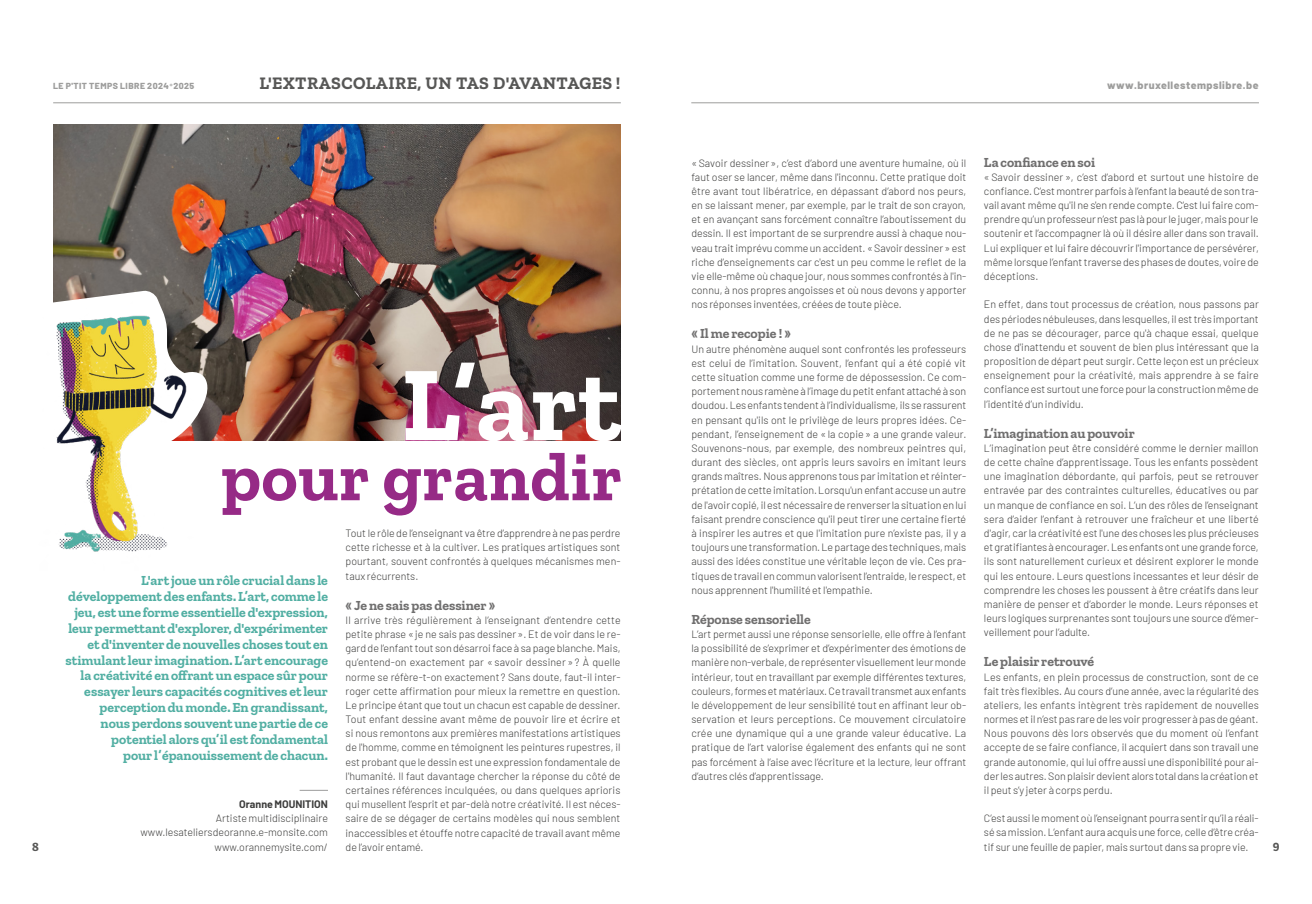
<style>
.page{position:relative;width:1312px;height:904px;background:#fff}
.page>*{position:absolute;margin:0;border:0;box-sizing:border-box;transform-origin:0 0}
.t1{font:700 106.25px "Zilla Slab";color:#fff}
.t2{font:700 68.75px "Zilla Slab";letter-spacing:.01em;color:#962a86}
.t3{font:700 17.5px "Zilla Slab";letter-spacing:.025em;color:#575756}
.t4{font:700 13.75px/15.9px "Zilla Slab";letter-spacing:-.005em;color:#52afa3;text-align:right}
.t5{font:700 13.75px "Zilla Slab";color:#706f6f}
.t6{font:700 12.5px "Zilla Slab";color:#575756}
.t7{font:300 10.62px/14.1px "Barlow";color:#3c3c3b;text-align:justify}
.t8{font:800 10.62px "Barlow";letter-spacing:.05em;color:#9d9d9c}
.t9{font:700 10.62px "Barlow";color:#3c3c3b}
.t10{font:800 8.75px "Barlow";letter-spacing:.05em;color:#9d9d9c}
.s1{font-weight:400}
</style>
<div class="page">
<hr style="left:53px;top:102px;width:567px;height:1px;background:#9d9d9c">
<hr style="left:691px;top:102px;width:567px;height:1px;background:#9d9d9c">
<img style="left:53px;top:124px;width:567px;height:316px">
<svg style="left:299px;top:790px;width:29px;height:1px"></svg>
<svg style="left:53px;top:290px;width:157px;height:11px"></svg>
<img style="left:53px;top:301px;width:203px;height:251px">
<p class="t10" style="left:53px;top:79px;width:143px">LE P'TIT TEMPS LIBRE 2024<span class="s1">*</span>2025</p>
<h3 class="t3" style="left:259px;top:73px;width:362px">L'EXTRASCOLAIRE, UN TAS D'AVANTAGES !</h3>
<p class="t8" style="left:1106px;top:77px;width:153px">www.bruxellestempslibre.be</p>
<p class="t5" style="left:983px;top:154px;width:113px">La confiance en soi</p>
<p class="t7" style="left:983px;top:169px;width:276px">«Savoir dessiner », c’est d’abord et surtout une histoire de confiance. C’est montrer parfois à l’enfant la beauté de son tra&shy;vail avant même qu'il ne s'en rende compte. C’est lui faire com&shy;prendre qu’un professeur n’est pas là pour le juger, mais pour le soutenir et l’accompagner là où il désire aller dans son travail.<br>Lui expliquer et lui faire découvrir l'importance de persévérer, même lorsque l’enfant traverse des phases de doutes, voire de déceptions.</p>
<p class="t7" style="left:983px;top:297px;width:276px">En effet, dans tout processus de création, nous passons par des périodes nébuleuses, dans lesquelles, il est très important de ne pas se décourager, parce qu'à chaque essai, quelque chose d'inattendu et souvent de bien plus intéressant que la proposition de départ peut surgir. Cette leçon est un précieux enseignement pour la créativité, mais apprendre à se faire confiance est surtout une force pour la construction même de l’identité d’un individu.</p>
<p class="t5" style="left:983px;top:425px;width:152px">L’imagination au pouvoir</p>
<p class="t7" style="left:983px;top:440px;width:276px">L’imagination peut être considéré comme le dernier maillon de cette chaîne d’apprentissage. Tous les enfants possèdent une imagination débordante, qui parfois, peut se retrouver entravée par des contraintes culturelles, éducatives ou par un manque de confiance en soi. L’un des rôles de l’enseignant sera d’aider l’enfant à retrouver une fraîcheur et une liberté d'agir, car la créativité est l'une des choses les plus précieuses et gratifiantes à encourager. Les enfants ont une grande force, ils sont naturellement curieux et désirent explorer le monde qui les entoure. Leurs questions incessantes et leur désir de comprendre les choses les poussent à être créatifs dans leur manière de penser et d’aborder le monde. Leurs réponses et leurs logiques surprenantes sont toujours une source d’émer&shy;veillement pour l’adulte.</p>
<p class="t5" style="left:983px;top:654px;width:112px">Le plaisir retrouvé</p>
<p class="t7" style="left:983px;top:668px;width:276px">Les enfants, en plein processus de construction, sont de ce fait très flexibles. Au cours d’une année, avec la régularité des ateliers, les enfants intègrent très rapidement de nouvelles normes et il n’est pas rare de les voir progresser à pas de géant.<br>Nous pouvons dès lors observés que du moment où l’enfant accepte de se faire confiance, il acquiert dans son travail une grande autonomie, qui lui offre aussi une disponibilité pour ai&shy;der les autres. Son plaisir devient alors total dans la création et il peut s’y jeter à corps perdu.</p>
<p class="t7" style="left:983px;top:810px;width:276px">C’est aussi le moment où l’enseignant pourra sentir qu’il a réali&shy;sé sa mission. L’enfant aura acquis une force, celle d’être créa&shy;tif sur une feuille de papier, mais surtout dans sa propre vie.</p>
<p class="t7" style="left:691px;top:155px;width:276px">«Savoir dessiner», c’est d’abord une aventure humaine, où il faut oser se lancer, même dans l'inconnu. Cette pratique doit être avant tout libératrice, en dépassant d’abord nos peurs, en se laissant mener, par exemple, par le trait de son crayon, et en avançant sans forcément connaître l’aboutissement du dessin. Il est important de se surprendre aussi à chaque nou&shy;veau trait imprévu comme un accident. «Savoir dessiner» est riche d’enseignements car c'est un peu comme le reflet de la vie elle-même où chaque jour, nous sommes confrontés à l'in&shy;connu, à nos propres angoisses et où nous devons y apporter nos réponses inventées, créées de toute pièce.</p>
<p class="t5" style="left:691px;top:326px;width:101px">« Il me recopie ! »</p>
<p class="t7" style="left:691px;top:341px;width:276px">Un autre phénomène auquel sont confrontés les professeurs est celui de l’imitation. Souvent, l’enfant qui a été copié vit cette situation comme une forme de dépossession. Ce com&shy;portement nous ramène à l’image du petit enfant attaché à son doudou. Les enfants tendent à l’individualisme, ils se rassurent en pensant qu'ils ont le privilège de leurs propres idées. Ce&shy;pendant, l’enseignement de «la copie» a une grande valeur.<br>Souvenons-nous, par exemple, des nombreux peintres qui, durant des siècles, ont appris leurs savoirs en imitant leurs grands maîtres. Nous apprenons tous par imitation et réinter&shy;prétation de cette imitation. Lorsqu'un enfant accuse un autre de l'avoir copié, il est nécessaire de renverser la situation en lui faisant prendre conscience qu'il peut tirer une certaine fierté à inspirer les autres et que l'imitation pure n’existe pas, il y a toujours une transformation. Le partage des techniques, mais aussi des idées constitue une véritable leçon de vie. Ces pra&shy;tiques de travail en commun valorisent l’entraide, le respect, et nous apprennent l'humilité et l'empathie.</p>
<p class="t5" style="left:691px;top:611px;width:121px">Réponse sensorielle</p>
<p class="t7" style="left:691px;top:626px;width:276px">L’art permet aussi une réponse sensorielle, elle offre à l’enfant la possibilité de s’exprimer et d’expérimenter des émotions de manière non-verbale, de représenter visuellement leur monde intérieur, tout en travaillant par exemple différentes textures, couleurs, formes et matériaux. Ce travail transmet aux enfants le développement de leur sensibilité tout en affinant leur ob&shy;servation et leurs perceptions. Ce mouvement circulatoire crée une dynamique qui a une grande valeur éducative. La pratique de l’art valorise également des enfants qui ne sont pas forcément à l’aise avec l’écriture et la lecture, leur offrant d’autres clés d’apprentissage.</p>
<h1 class="t1" style="left:401px;top:344px;width:221px">L’art</h1>
<h2 class="t2" style="left:221px;top:438px;width:402px">pour grandir</h2>
<p class="t7" style="left:345px;top:525px;width:276px">Tout le rôle de l’enseignant va être d’apprendre à ne pas perdre cette richesse et à la cultiver. Les pratiques artistiques sont pourtant, souvent confrontés à quelques mécanismes men&shy;taux récurrents.</p>
<p class="t5" style="left:345px;top:597px;width:151px">« Je ne sais pas dessiner »</p>
<p class="t7" style="left:345px;top:612px;width:276px">Il arrive très régulièrement à l’enseignant d’entendre cette petite phrase «je ne sais pas dessiner». Et de voir dans le re&shy;gard de l’enfant tout son désarroi face à sa page blanche. Mais, qu’entend-on exactement par « savoir dessiner » ? À quelle norme se réfère-t-on exactement ? Sans doute, faut-il inter&shy;roger cette affirmation pour mieux la remettre en question.<br>Le principe étant que tout un chacun est capable de dessiner.<br>Tout enfant dessine avant même de pouvoir lire et écrire et si nous remontons aux premières manifestations artistiques de l'homme, comme en témoignent les peintures rupestres, il est probant que le dessin est une expression fondamentale de l'humanité. Il faut davantage chercher la réponse du côté de certaines références inculquées, ou dans quelques aprioris qui musellent l’esprit et par-delà notre créativité. Il est néces&shy;saire de se dégager de certains modèles qui nous semblent inaccessibles et étouffe notre capacité de travail avant même de l’avoir entamé.</p>
<p class="t4" style="left:66px;top:572px;width:264px">L'art joue un rôle crucial dans le développement des enfants. L’art, comme le jeu, est une forme essentielle d'expression, leur permettant d'explorer, d'expérimenter et d'inventer de nouvelles choses tout en stimulant leur imagination. L’art encourage la créativité en offrant un espace sûr pour essayer leurs capacités cognitives et leur perception du monde. En grandissant,<br>nous perdons souvent une partie de ce potentiel alors qu’il est fondamental<br>pour l’épanouissement de chacun.</p>
<p class="t9" style="left:239px;top:796px;width:90px">Oranne MOUNITION</p>
<p class="t7" style="left:140px;top:810px;width:189px;text-align:right">Artiste multidisciplinaire www.lesateliersdeoranne.e-monsite.com www.orannemysite.com/</p>
<p class="t6" style="left:32px;top:839px;width:8px">8</p>
<p class="t6" style="left:1272px;top:839px;width:8px">9</p>
</div>
